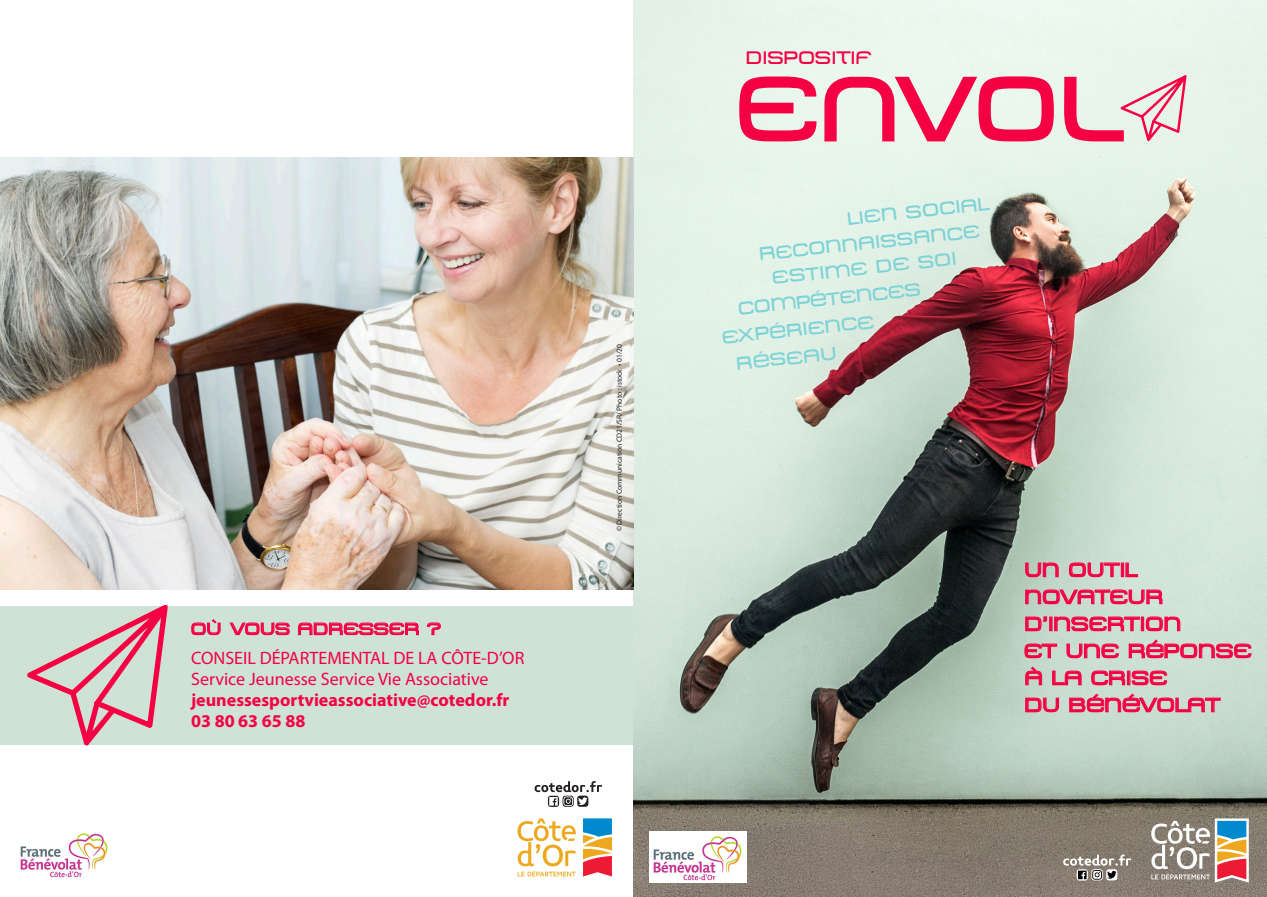
<style>
.page{position:relative;width:1267px;height:897px;background:#fff}
.page>*{position:absolute;margin:0;border:0;box-sizing:border-box;transform-origin:0 0}
.t1{font:90px "Metro DF";letter-spacing:-.035em;color:#f60044}
.t2{font:19.5px/27px "Metro DF";color:#f60044}
.t3{font:18px "Myriad Pro";color:#f60044}
.t4{font:18px "Metro DF";color:#7ed3d6}
.t5{font:700 18px "Myriad Pro";color:#f60044}
.t6{font:18px "Metro DF";color:#f60044}
.t7{font:16.5px "Metro DF";color:#f60044}
.t8{font:7.5px "Myriad Pro";color:#231f20}
</style>
<div class="page">
<div style="left:0;top:605px;width:633px;height:139px;background:#cee2d6"></div>
<img style="left:633px;top:0;width:633px;height:896px">
<svg style="left:1151px;top:818px;width:97px;height:64px"></svg>
<div style="left:1106px;top:869px;width:11px;height:11px;background:#fff;border-radius:3px"></div>
<svg style="left:1063px;top:854px;width:67px;height:25px;background:#9a938b"></svg>
<svg style="left:517px;top:818px;width:95px;height:59px"></svg>
<svg style="left:534px;top:781px;width:68px;height:25px"></svg>
<svg style="left:25px;top:604px;width:144px;height:142px"></svg>
<svg style="left:1024px;top:562px;width:35px;height:15px"></svg>
<svg style="left:1068px;top:562px;width:70px;height:15px"></svg>
<svg style="left:1024px;top:588px;width:138px;height:16px;background:#d59ba6"></svg>
<svg style="left:1024px;top:613px;width:23px;height:18px"></svg>
<div style="left:1049px;top:616px;width:3px;height:15px;border:1px solid #f60044"></div>
<svg style="left:1053px;top:616px;width:127px;height:15px;background:#d895a3"></svg>
<svg style="left:1024px;top:643px;width:33px;height:15px"></svg>
<svg style="left:1066px;top:643px;width:53px;height:15px"></svg>
<svg style="left:1128px;top:638px;width:123px;height:20px;background:#d7a3ad"></svg>
<svg style="left:1024px;top:665px;width:18px;height:20px"></svg>
<svg style="left:1051px;top:670px;width:30px;height:15px"></svg>
<svg style="left:1090px;top:670px;width:35px;height:15px"></svg>
<div style="left:1127px;top:670px;width:3px;height:15px;border:1px solid #f60044"></div>
<svg style="left:1131px;top:670px;width:36px;height:15px"></svg>
<svg style="left:1024px;top:697px;width:35px;height:15px"></svg>
<svg style="left:1068px;top:692px;width:152px;height:20px;background:#d4a4ad"></svg>
<svg style="left:738px;top:76px;width:79px;height:66px;background:#ead3d4"></svg>
<svg style="left:823px;top:75px;width:231px;height:67px;background:#ebdedc"></svg>
<svg style="left:1063px;top:74px;width:124px;height:77px;background:#e9d6d5"></svg>
<img style="left:0;top:158px;width:633px;height:431px">
<svg style="left:191px;top:619px;width:30px;height:16px"></svg>
<svg style="left:229px;top:622px;width:61px;height:13px"></svg>
<svg style="left:298px;top:622px;width:121px;height:13px"></svg>
<svg style="left:427px;top:622px;width:14px;height:13px"></svg>
<div style="left:649px;top:831px;width:97px;height:51px;background:#fff"></div>
<img style="left:653px;top:836px;width:88px;height:45px">
<img style="left:20px;top:833px;width:88px;height:45px">
<p class="t7" style="left:191px;top:619px;width:252px">OÙ VOUS ADRESSER ?</p>
<p class="t3" style="left:191px;top:647px;width:335px">CONSEIL DÉPARTEMENTAL DE LA CÔTE-D’OR</p>
<p class="t3" style="left:191px;top:668px;width:299px">Service Jeunesse Service Vie Associative</p>
<p class="t5" style="left:191px;top:688px;width:320px">jeunessesportvieassociative@cotedor.fr</p>
<p class="t5" style="left:191px;top:709px;width:116px">03 80 63 65 88</p>
<p class="t8" style="left:614px;top:531px;width:189px;rotate:-90deg">© Direction Communication CD21/SR/ Photo : istock • 01/20</p>
<p class="t6" style="left:746px;top:48px;width:127px">DISPOSITIF</p>
<p class="t1" style="left:739px;top:59px;width:385px">ENVOL</p>
<p class="t4" style="left:846px;top:208px;width:144px;rotate:-6deg">LIEN SOCIAL</p>
<p class="t4" style="left:758px;top:244px;width:223px;rotate:-6deg">RECONNAISSANCE</p>
<p class="t4" style="left:772px;top:268px;width:186px;rotate:-6deg">ESTIME DE SOI</p>
<p class="t4" style="left:721px;top:327px;width:154px;rotate:-6deg">EXPÉRIENCE</p>
<p class="t4" style="left:735px;top:353px;width:102px;rotate:-6deg">RÉSEAU</p>
<p class="t4" style="left:737px;top:298px;width:185px;rotate:-6deg">COMPÉTENCES</p>
<p class="t2" style="left:1024px;top:556px;width:114px">UN OUTIL</p>
<p class="t2" style="left:1024px;top:583px;width:229px">NOVATEUR<br>D’INSERTION<br>ET UNE RÉPONSE<br>À LA CRISE<br>DU BÉNÉVOLAT</p>
</div>
